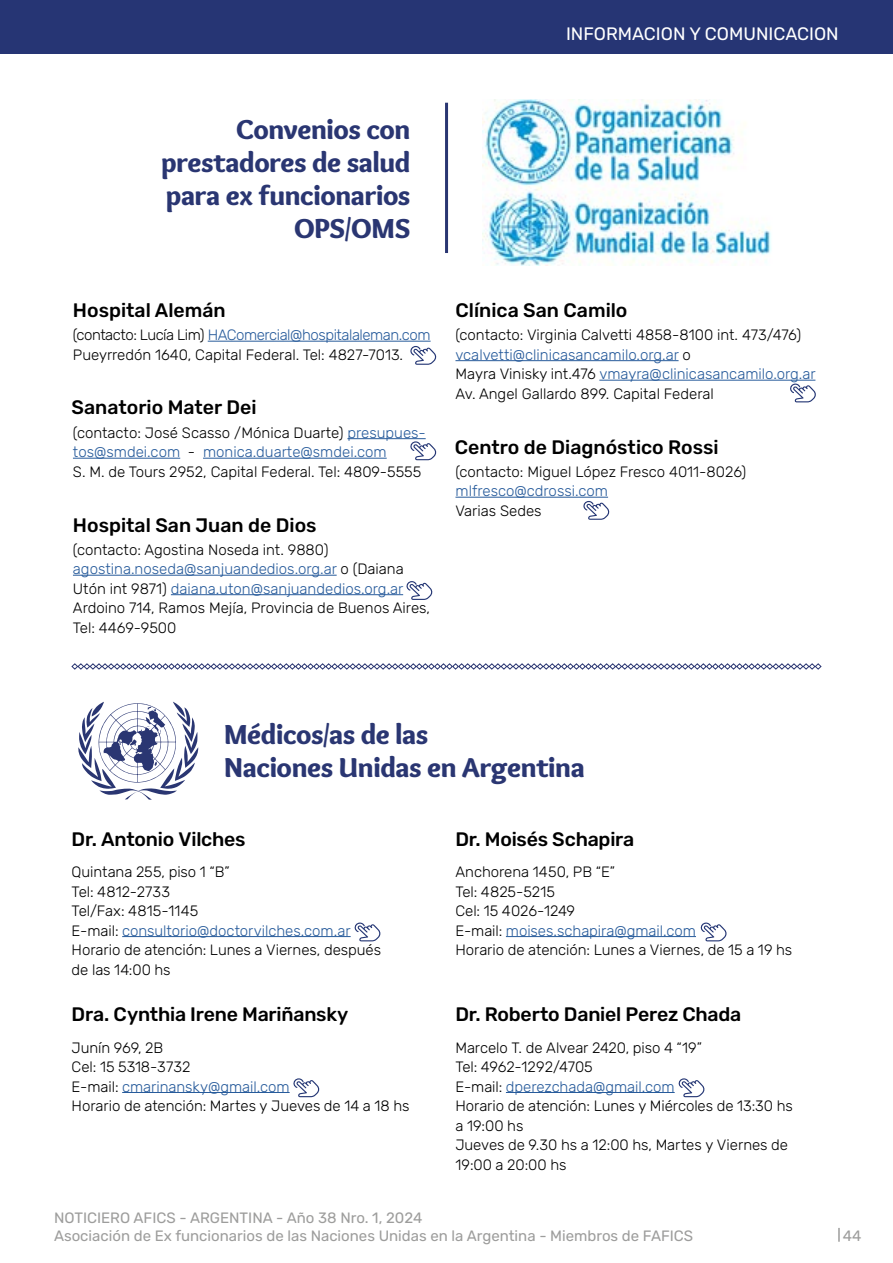
<style>
.page{position:relative;width:893px;height:1263px;background:#fff}
.page>*{position:absolute;margin:0;border:0;box-sizing:border-box;transform-origin:0 0}
.t1{font:900 28.5px/33px "Overlock";letter-spacing:-.015em;color:#2a3672}
.t2{font:500 19.5px "Rubik";color:#000}
.t3{font:18px "Rubik";color:#fff}
.t4{font:300 15px/19.5px "Rubik";color:#000}
.t5{font:15px/18px "Rubik";color:#9d9d9c}
.t6{font:300 15px/19.5px "Rubik";letter-spacing:-.03em;color:#000}
.t7{font:300 15px "Rubik";color:#275b9b}
.s1{color:#275b9b}
</style>
<div class="page">
<div style="left:0;top:0;width:893px;height:54px;background:#263574"></div>
<svg style="left:838px;top:1228px;width:2px;height:14px"></svg>
<hr style="left:122px;top:936px;width:229px;height:1px;background:#275b9b">
<hr style="left:122px;top:1092px;width:168px;height:1px;background:#275b9b">
<hr style="left:506px;top:936px;width:190px;height:1px;background:#275b9b">
<hr style="left:506px;top:1092px;width:169px;height:1px;background:#275b9b">
<svg style="left:78px;top:702px;width:120px;height:98px"></svg>
<img style="left:483px;top:100px;width:288px;height:165px">
<hr style="left:445px;top:103px;width:3px;height:150px;background:#2a3672">
<hr style="left:208px;top:341px;width:223px;height:1px;background:#275b9b">
<hr style="left:347px;top:438px;width:79px;height:1px;background:#275b9b">
<hr style="left:73px;top:458px;width:107px;height:1px;background:#275b9b">
<hr style="left:203px;top:458px;width:184px;height:1px;background:#275b9b">
<hr style="left:73px;top:575px;width:264px;height:1px;background:#275b9b">
<hr style="left:171px;top:594px;width:232px;height:1px;background:#275b9b">
<hr style="left:455px;top:360px;width:224px;height:1px;background:#275b9b">
<hr style="left:599px;top:380px;width:216px;height:1px;background:#275b9b">
<hr style="left:455px;top:497px;width:153px;height:1px;background:#275b9b">
<svg style="left:71px;top:663px;width:751px;height:7px"></svg>
<svg style="left:410px;top:346px;width:27px;height:19px"></svg>
<svg style="left:583px;top:501px;width:27px;height:19px"></svg>
<svg style="left:790px;top:384px;width:26px;height:18px"></svg>
<svg style="left:410px;top:441px;width:27px;height:19px"></svg>
<svg style="left:406px;top:581px;width:27px;height:19px"></svg>
<svg style="left:354px;top:922px;width:27px;height:19px"></svg>
<svg style="left:293px;top:1078px;width:27px;height:19px"></svg>
<svg style="left:678px;top:1078px;width:27px;height:19px"></svg>
<svg style="left:700px;top:922px;width:27px;height:19px"></svg>
<p class="t3" style="left:566px;top:23px;width:274px">INFORMACION Y COMUNICACION</p>
<h1 class="t1" style="left:161px;top:112px;width:251px;text-align:right">Convenios con prestadores de salud para ex funcionarios<br>OPS/OMS</h1>
<h2 class="t2" style="left:73px;top:299px;width:154px">Hospital Alemán</h2>
<p class="t6" style="left:73px;top:326px;width:359px">(contacto: Lucía Lim) <span class="s1">HAComercial@hospitalaleman.com<br></span>Pueyrredón 1640, Capital Federal. Tel: 4827-7013.</p>
<h2 class="t2" style="left:72px;top:396px;width:186px">Sanatorio Mater Dei</h2>
<p class="t4" style="left:73px;top:423px;width:354px">(contacto: José Scasso /Mónica Duarte) <span class="s1">presupues&shy;tos@smdei.com</span> - <span class="s1">monica.duarte@smdei.com<br></span>S. M. de Tours 2952, Capital Federal. Tel: 4809-5555</p>
<h2 class="t2" style="left:73px;top:514px;width:245px">Hospital San Juan de Dios</h2>
<p class="t4" style="left:73px;top:540px;width:359px">(contacto: Agostina Noseda int. 9880) <span class="s1">agostina.noseda@sanjuandedios.org.ar</span> o (Daiana Utón int 9871) <span class="s1">daiana.uton@sanjuandedios.org.ar </span>Ardoino 714, Ramos Mejía, Provincia de Buenos Aires, Tel: 4469-9500</p>
<h2 class="t2" style="left:456px;top:299px;width:173px">Clínica San Camilo</h2>
<p class="t4" style="left:455px;top:326px;width:362px">(contacto: Virginia Calvetti 4858-8100 int. 473/476) <span class="s1">vcalvetti@clinicasancamilo.org.ar</span> o<br>Mayra Vinisky int.476 <span class="s1">vmayra@clinicasancamilo.org.ar </span>Av. Angel Gallardo 899. Capital Federal</p>
<h2 class="t2" style="left:455px;top:436px;width:265px">Centro de Diagnóstico Rossi</h2>
<p class="t4" style="left:455px;top:462px;width:292px">(contacto: Miguel López Fresco 4011-8026)</p>
<p class="t7" style="left:455px;top:483px;width:154px">mlfresco@cdrossi.com</p>
<p class="t4" style="left:455px;top:501px;width:88px">Varias Sedes</p>
<h1 class="t1" style="left:224px;top:717px;width:362px">Médicos/as de las<br>Naciones Unidas en Argentina</h1>
<h2 class="t2" style="left:72px;top:828px;width:175px">Dr. Antonio Vilches</h2>
<p class="t4" style="left:72px;top:863px;width:311px">Quintana 255, piso 1 “B”<br>Tel: 4812-2733<br>Tel/Fax: 4815-1145<br>E-mail: <span class="s1">consultorio@doctorvilches.com.ar<br></span>Horario de atención: Lunes a Viernes, después de las 14:00 hs</p>
<h2 class="t2" style="left:72px;top:1003px;width:278px">Dra. Cynthia Irene Mariñansky</h2>
<p class="t4" style="left:72px;top:1038px;width:339px">Junín 969, 2B<br>Cel: 15 5318-3732<br>E-mail: <span class="s1">cmarinansky@gmail.com<br></span>Horario de atención: Martes y Jueves de 14 a 18 hs</p>
<h2 class="t2" style="left:455px;top:828px;width:181px">Dr. Moisés Schapira</h2>
<p class="t4" style="left:455px;top:863px;width:338px">Anchorena 1450, PB “E”<br>Tel: 4825-5215<br>Cel: 15 4026-1249<br>E-mail: <span class="s1">moises.schapira@gmail.com<br></span>Horario de atención: Lunes a Viernes, de 15 a 19 hs</p>
<h2 class="t2" style="left:455px;top:1003px;width:288px">Dr. Roberto Daniel Perez Chada</h2>
<p class="t4" style="left:455px;top:1038px;width:339px">Marcelo T. de Alvear 2420, piso 4 “19”<br>Tel: 4962-1292/4705<br>E-mail: <span class="s1">dperezchada@gmail.com<br></span>Horario de atención: Lunes y Miércoles de 13:30 hs a 19:00 hs<br>Jueves de 9.30 hs a 12:00 hs, Martes y Viernes de<br>19:00 a 20:00 hs</p>
<p class="t5" style="left:54px;top:1209px;width:641px">NOTICIERO AFICS - ARGENTINA - Año 38 Nro. 1, 2024<br>Asociación de Ex funcionarios de las Naciones Unidas en la Argentina - Miembros de FAFICS</p>
<p class="t5" style="left:843px;top:1227px;width:20px">44</p>
</div>
